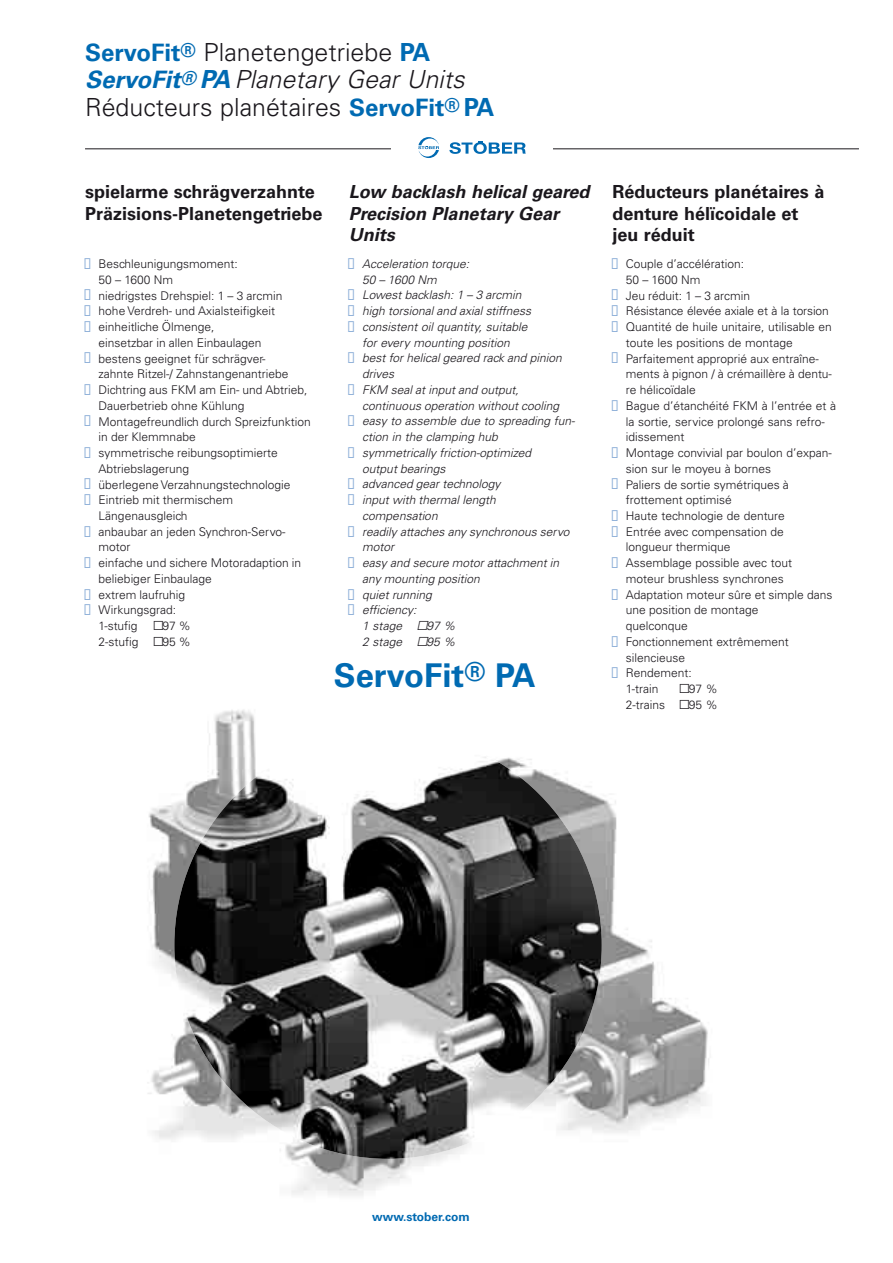
<style>
.page{position:relative;width:893px;height:1263px;background:#fff}
.page>*{position:absolute;margin:0;border:0;box-sizing:border-box;transform-origin:0 0}
.t1{font:700 32.7px "Univers";color:#006ab2}
.t2{font:300 24.9px/27.6px "Univers";color:#1a171c}
.t3{font:700 18px/21.6px "Univers";color:#1a171c}
.t4{font:italic 700 18px/21.6px "Univers";color:#1a171c}
.t5{font:15px/31.5px "TT98 BCO00";color:#8aadd7}
.t6{font:300 12px/15.8px "Univers";color:#1a171c}
.t7{font:italic 300 12px/15.8px "Univers";color:#1a171c}
.t8{font:700 12px "Univers";color:#006ab2}
.s1{font-weight:700;font-size:24px;color:#006ab2}
.s2{font-weight:700;font-size:19.2px;color:#006ab2}
.s3{font-weight:700;color:#006ab2}
.s4{font-weight:700;font-style:italic;font-size:24px;color:#006ab2}
.s5{font-weight:700;font-style:italic;font-size:19.2px;color:#006ab2}
.s6{font-weight:700;font-style:italic;color:#006ab2}
.s7{font-style:italic}
.s8{font-family:"TT98 D1 O00";font-weight:400}
</style>
<div class="page">
<img style="left:148px;top:710px;width:561px;height:486px">
<img style="left:174px;top:731px;width:428px;height:428px;border-radius:50%">
<hr style="left:85px;top:148px;width:774px;height:1px;background:#1a171c">
<div style="left:391px;top:137px;width:162px;height:21px;background:#fff"></div>
<svg style="left:449px;top:141px;width:77px;height:13px"></svg>
<svg style="left:418px;top:137px;width:21px;height:21px"></svg>
<div style="left:611px;top:257px;width:13px;height:455px;background:#fff"></div>
<h2 class="t2" style="left:85px;top:40px;width:411px"><span class="s1">ServoFit</span><span class="s2">®</span> Planetengetriebe <span class="s3">PA<br></span><span class="s4">ServoFit</span><span class="s5">®</span> <span class="s6">PA</span> <span class="s7">Planetary Gear Units<br></span>Réducteurs planétaires <span class="s1">ServoFit</span><span class="s2">®</span> <span class="s3">PA</span></h2>
<h3 class="t3" style="left:85px;top:182px;width:239px">spielarme schrägverzahnte<br>Präzisions-Planetengetriebe</h3>
<p class="t5" style="left:84px;top:248px;width:13px">- -</p>
<p class="t5" style="left:84px;top:303px;width:13px;line-height:15.8px">- -</p>
<p class="t5" style="left:84px;top:342px;width:13px;text-align:justify">- - - - -</p>
<p class="t5" style="left:84px;top:484px;width:13px;text-align:justify">- - - -</p>
<p class="t5" style="left:84px;top:594px;width:13px">-</p>
<p class="t6" style="left:99px;top:257px;width:214px">Beschleunigungsmoment:<br>50 – 1600 Nm<br>niedrigstes Drehspiel: 1 – 3 arcmin hohe Verdreh- und Axialsteifigkeit einheitliche Ölmenge,<br>einsetzbar in allen Einbaulagen<br>bestens geeignet für schrägver-<br>zahnte Ritzel-/ Zahnstangenantriebe<br>Dichtring aus FKM am Ein- und Abtrieb,<br>Dauerbetrieb ohne Kühlung<br>Montagefreundlich durch Spreizfunktion in der Klemmnabe<br>symmetrische reibungsoptimierte<br>Abtriebslagerung<br>überlegene Verzahnungstechnologie<br>Eintrieb mit thermischem<br>Längenausgleich<br>anbaubar an jeden Synchron-Servo&shy;motor<br>einfache und sichere Motoradaption in beliebiger Einbaulage<br>extrem laufruhig<br>Wirkungsgrad:<br>1-stufig</p>
<p class="t6" style="left:99px;top:619px;width:94px;text-align:right"><span class="s8">M</span> 97 %<br>2-stufig <span class="s8">M</span> 95 %</p>
<h3 class="t3" style="left:612px;top:182px;width:214px">Réducteurs planétaires à denture hélïcoidale et jeu réduit</h3>
<p class="t6" style="left:626px;top:257px;width:212px">Couple d’accélération:<br>50 – 1600 Nm<br>Jeu réduit: 1 – 3 arcmin<br>Résistance élevée axiale et à la torsion<br>Quantité de huile unitaire, utilisable en toute les positions de montage<br>Parfaitement approprié aux entraîne&shy;ments à pignon / à crémaillère à dentu&shy;re hélicoïdale<br>Bague d’étanchéité FKM à l’entrée et à la sortie, service prolongé sans refro&shy;idissement<br>Montage convivial par boulon d’expan&shy;sion sur le moyeu à bornes<br>Paliers de sortie symétriques à frottement optimisé<br>Haute technologie de denture<br>Entrée avec compensation de<br>longueur thermique<br>Assemblage possible avec tout<br>moteur brushless synchrones<br>Adaptation moteur sûre et simple dans une position de montage<br>quelconque<br>Fonctionnement extrêmement silencieuse<br>Rendement:<br>1-train</p>
<h3 class="t4" style="left:349px;top:182px;width:242px">Low backlash helical geared<br>Precision Planetary Gear<br>Units</h3>
<p class="t5" style="left:347px;top:248px;width:13px">- -</p>
<p class="t5" style="left:347px;top:303px;width:13px;line-height:15.8px">- -</p>
<p class="t5" style="left:347px;top:342px;width:13px;text-align:justify">- - - - -</p>
<p class="t5" style="left:347px;top:484px;width:13px;text-align:justify">- - - -</p>
<p class="t5" style="left:347px;top:594px;width:13px">-</p>
<p class="t5" style="left:611px;top:248px;width:13px">- -</p>
<p class="t5" style="left:611px;top:303px;width:13px;line-height:15.8px">- -</p>
<p class="t5" style="left:611px;top:342px;width:13px">-</p>
<p class="t5" style="left:611px;top:390px;width:13px">-</p>
<p class="t5" style="left:611px;top:437px;width:13px;text-align:justify">- - -</p>
<p class="t5" style="left:611px;top:516px;width:13px;text-align:justify">- - -</p>
<p class="t5" style="left:611px;top:626px;width:13px">-</p>
<p class="t7" style="left:362px;top:257px;width:214px">Acceleration torque:<br>50 – 1600 Nm<br>Lowest backlash: 1 – 3 arcmin<br>high torsional and axial stiffness consistent oil quantity, suitable<br>for every mounting position<br>best for helical geared rack and pinion drives<br>FKM seal at input and output, continuous operation without cooling easy to assemble due to spreading fun&shy;ction in the clamping hub<br>symmetrically friction-optimized<br>output bearings<br>advanced gear technology<br>input with thermal length<br>compensation<br>readily attaches any synchronous servo motor<br>easy and secure motor attachment in any mounting position<br>quiet running<br>efficiency:<br>1 stage <span class="s8">m</span> 97 %<br>2 stage <span class="s8">m</span> 95 %</p>
<h1 class="t1" style="left:334px;top:664px;width:203px">ServoFit<sup>®</sup> PA</h1>
<p class="t5" style="left:611px;top:657px;width:13px">-</p>
<p class="t6" style="left:626px;top:682px;width:93px;text-align:right"><span class="s8">M</span> 97 %<br>2-trains <span class="s8">M</span> 95 %</p>
<p class="t8" style="left:372px;top:1212px;width:99px">www.stober.com</p>
</div>
